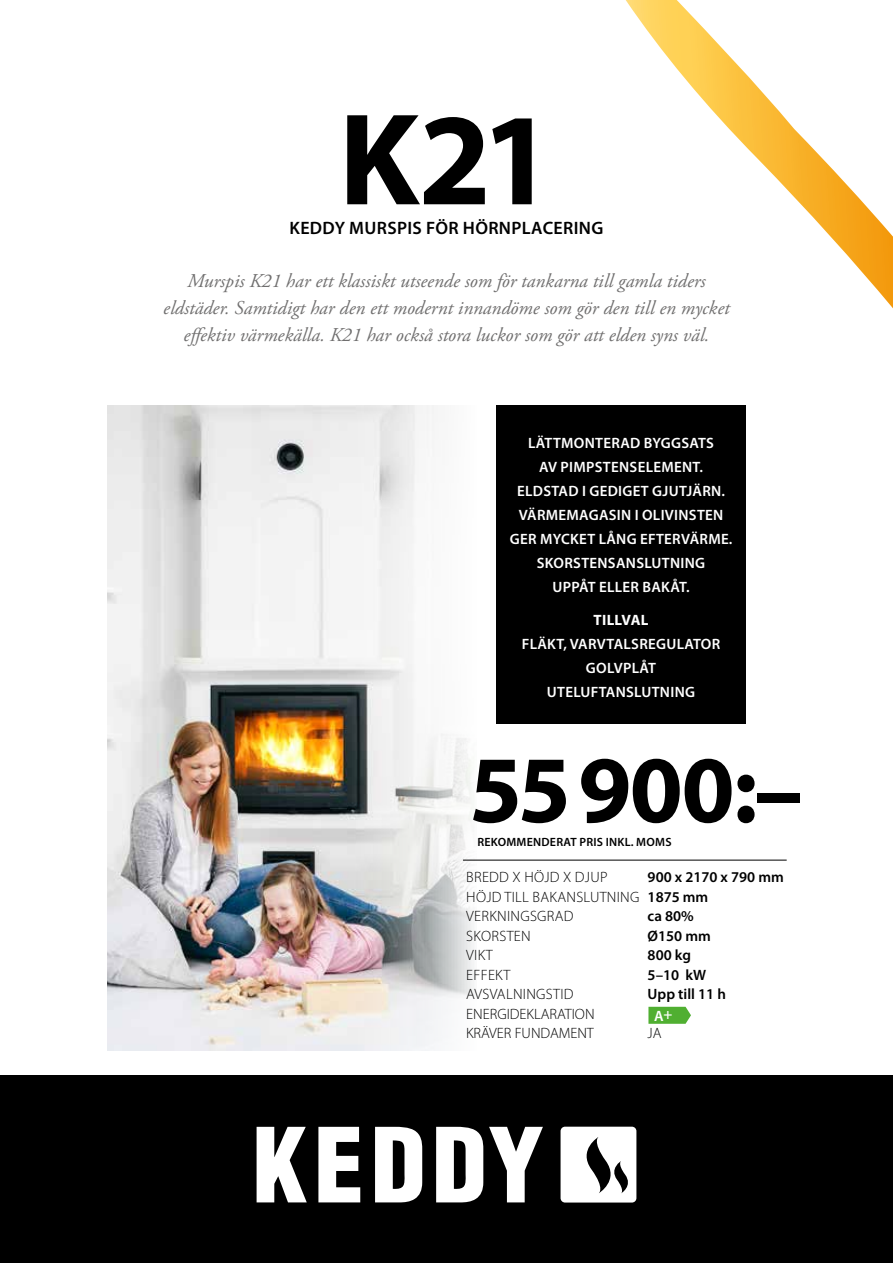
<style>
.page{position:relative;width:893px;height:1263px;background:#fff}
.page>*{position:absolute;margin:0;border:0;box-sizing:border-box;transform-origin:0 0}
.t1{font:700 132px "Myriad Pro";color:#000}
.t2{font:700 96px "Myriad Pro";letter-spacing:-.02em;color:#000}
.t3{font:italic 19.5px/27px "Adobe Garamond Pro";color:#706f6f;text-align:center}
.t4{font:600 18px "Myriad Pro";letter-spacing:.02em;color:#000}
.t5{font:600 15px/24px "Myriad Pro";letter-spacing:.02em;color:#fff;text-align:center}
.t6{font:300 15px/19.5px "Myriad Pro";letter-spacing:.02em;color:#000}
.t7{font:600 15px "Myriad Pro";color:#000}
.t8{font:300 15px/19.5px "Myriad Pro";color:#000}
.t9{font:700 15px "Myriad Pro";letter-spacing:.02em;color:#fff}
.t10{font:600 12px "Myriad Pro";letter-spacing:.02em;color:#000}
.s1{font-weight:600}
</style>
<div class="page">
<img style="left:107px;top:405px;width:369px;height:645px">
<svg style="left:626px;top:0;width:267px;height:308px"></svg>
<div style="left:0;top:1076px;width:893px;height:187px;background:#000"></div>
<svg style="left:257px;top:1127px;width:50px;height:75px"></svg>
<svg style="left:318px;top:1127px;width:42px;height:75px"></svg>
<svg style="left:375px;top:1127px;width:47px;height:75px"></svg>
<svg style="left:436px;top:1127px;width:47px;height:75px"></svg>
<svg style="left:489px;top:1127px;width:54px;height:75px"></svg>
<svg style="left:560px;top:1126px;width:77px;height:77px;background:#d2d2d2"></svg>
<div style="left:496px;top:405px;width:250px;height:318px;background:#000"></div>
<hr style="left:463px;top:860px;width:324px;height:1px;background:#000">
<svg style="left:648px;top:1007px;width:43px;height:17px"></svg>
<h1 class="t1" style="left:339px;top:74px;width:217px">K21</h1>
<p class="t4" style="left:289px;top:216px;width:315px">KEDDY MURSPIS FÖR HÖRNPLACERING</p>
<h3 class="t3" style="left:163px;top:268px;width:568px">Murspis K21 har ett klassiskt utseende som för tankarna till gamla tiders eldstäder. Samtidigt har den ett modernt innandöme som gör den till en mycket effektiv värmekälla. K21 har också stora luckor som gör att elden syns väl.</h3>
<p class="t5" style="left:510px;top:431px;width:224px">LÄTTMONTERAD BYGGSATS<br>AV PIMPSTENSELEMENT.<br>ELDSTAD I GEDIGET GJUTJÄRN.<br>VÄRMEMAGASIN I OLIVINSTEN<br>GER MYCKET LÅNG EFTERVÄRME.<br>SKORSTENSANSLUTNING<br>UPPÅT ELLER BAKÅT.</p>
<p class="t9" style="left:594px;top:610px;width:56px">TILLVAL</p>
<p class="t5" style="left:522px;top:631px;width:200px">FLÄKT, VARVTALSREGULATOR<br>GOLVPLÅT<br>UTELUFTANSLUTNING</p>
<h2 class="t2" style="left:469px;top:727px;width:335px">55900:–</h2>
<p class="t10" style="left:477px;top:834px;width:196px">REKOMMENDERAT PRIS INKL. MOMS</p>
<p class="t6" style="left:466px;top:867px;width:143px">BREDD X HÖJD X DJUP</p>
<p class="t6" style="left:466px;top:867px;width:319px;text-indent:181px"><span class="s1">900 x 2170 x 790 mm<br></span>HÖJD TILL BAKANSLUTNING <span class="s1">1875 mm<br></span>VERKNINGSGRAD</p>
<p class="t7" style="left:648px;top:906px;width:48px">ca 80%</p>
<p class="t6" style="left:466px;top:925px;width:66px">SKORSTEN</p>
<p class="t7" style="left:648px;top:926px;width:65px">Ø150 mm</p>
<p class="t6" style="left:466px;top:945px;width:28px">VIKT</p>
<p class="t7" style="left:648px;top:945px;width:45px">800 kg</p>
<p class="t6" style="left:466px;top:964px;width:46px">EFFEKT</p>
<p class="t7" style="left:648px;top:965px;width:60px">5–10 kW</p>
<p class="t6" style="left:466px;top:984px;width:109px">AVSVALNINGSTID</p>
<p class="t7" style="left:648px;top:984px;width:80px">Upp till 11 h</p>
<p class="t8" style="left:466px;top:1003px;width:130px">ENERGIDEKLARATION<br>KRÄVER FUNDAMENT</p>
<p class="t5" style="left:654px;top:1002px;width:20px">A+</p>
<p class="t6" style="left:648px;top:1023px;width:15px">JA</p>
</div>
